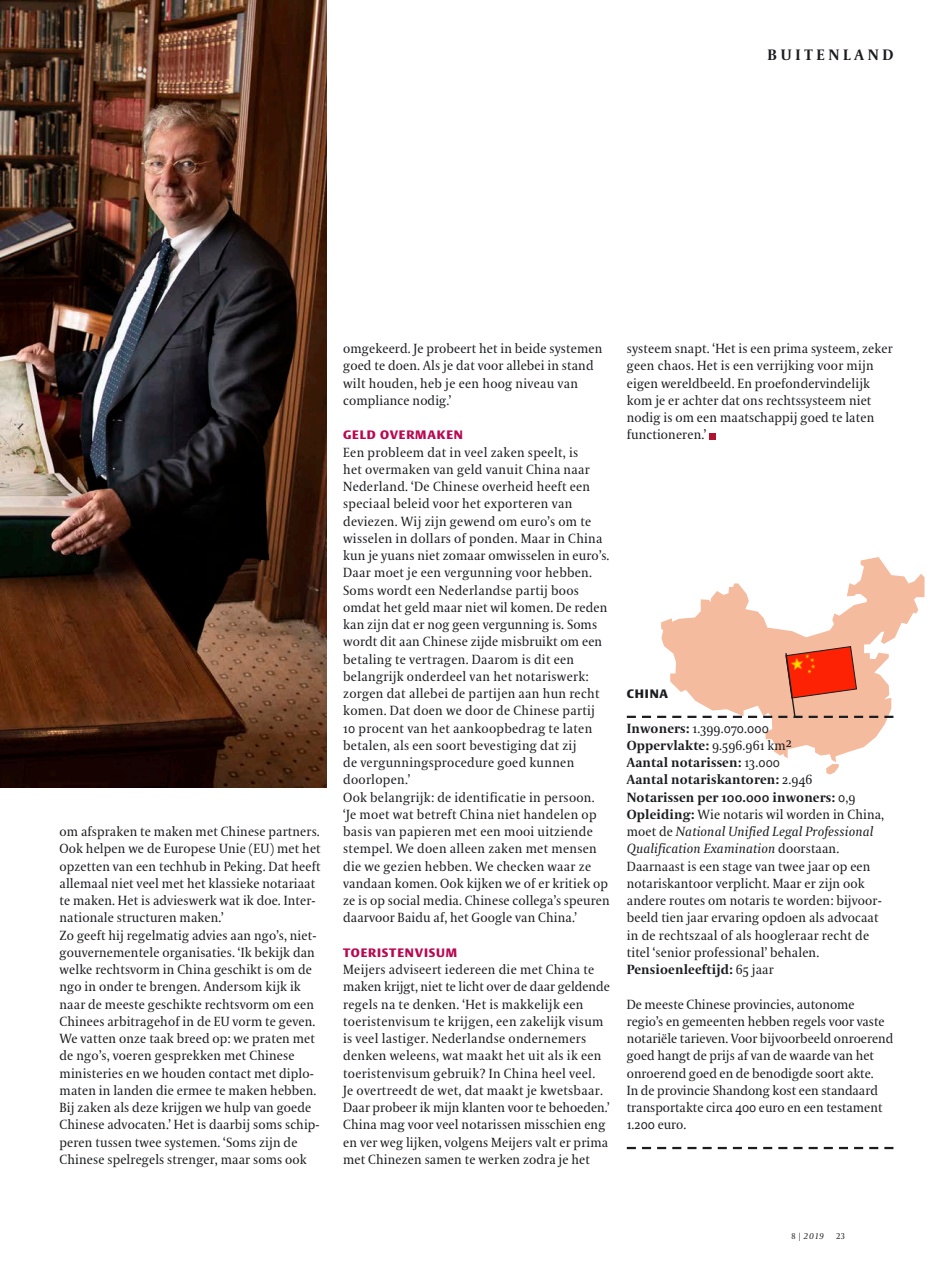
<style>
.page{position:relative;width:936px;height:1263px;background:#fff}
.page>*{position:absolute;margin:0;border:0;box-sizing:border-box;transform-origin:0 0}
.t1{font:700 15px "VPRO Coranto";letter-spacing:.25em;color:#1b1c20}
.t2{font:13.2px/17.2px "VPRO Coranto";letter-spacing:.01em;color:#1b1c20}
.t3{font:700 12px "VPRO Vesta";letter-spacing:.07em;color:#b90852}
.t4{font:700 12px "VPRO Vesta";letter-spacing:.07em;color:#1b1c20}
.t5{font:italic 8.25px "VPRO Coranto";color:#1b1c20}
.t6{font:8.25px "VPRO Coranto Cn";color:#1b1c20}
.s1{font-weight:700}
.s2{font-style:italic}
.s3{font-family:"VPRO Coranto Cn";font-style:normal}
</style>
<div class="page">
<svg style="left:661px;top:557px;width:263px;height:205px"></svg>
<svg style="left:826px;top:764px;width:12px;height:11px"></svg>
<img style="left:0;top:0;width:326px;height:787px">
<svg style="left:626px;top:1147px;width:267px;height:2px"></svg>
<svg style="left:626px;top:646px;width:267px;height:72px"></svg>
<svg style="left:709px;top:433px;width:6px;height:6px"></svg>
<p class="t1" style="left:767px;top:45px;width:128px">BUITENLAND</p>
<p class="t2" style="left:60px;top:823px;width:263px">om afspraken te maken met Chinese partners.<br>Ook helpen we de Europese Unie (EU) met het opzetten van een techhub in Peking. Dat heeft allemaal niet veel met het klassieke notariaat te maken. Het is advieswerk wat ik doe. Inter&shy;nationale structuren maken.’<br>Zo geeft hij regelmatig advies aan ngo’s, niet&shy;gouvernementele organisaties. ‘Ik bekijk dan welke rechtsvorm in China geschikt is om de ngo in onder te brengen. Andersom kijk ik naar de meeste geschikte rechtsvorm om een Chinees arbitragehof in de EU vorm te geven.<br>We vatten onze taak breed op: we praten met de ngo’s, voeren gesprekken met Chinese ministeries en we houden contact met diplo&shy;maten in landen die ermee te maken hebben.<br>Bij zaken als deze krijgen we hulp van goede Chinese advocaten.’ Het is daarbij soms schip&shy;peren tussen twee systemen. ‘Soms zijn de Chinese spelregels strenger, maar soms ook</p>
<p class="t2" style="left:343px;top:340px;width:261px">omgekeerd. Je probeert het in beide systemen goed te doen. Als je dat voor allebei in stand wilt houden, heb je een hoog niveau van compliance nodig.’</p>
<p class="t3" style="left:343px;top:430px;width:121px">GELD OVERMAKEN</p>
<p class="t2" style="left:343px;top:443px;width:268px">Een probleem dat in veel zaken speelt, is<br>het overmaken van geld vanuit China naar Nederland. ‘De Chinese overheid heeft een speciaal beleid voor het exporteren van deviezen. Wij zijn gewend om euro’s om te wisselen in dollars of ponden. Maar in China kun je yuans niet zomaar omwisselen in euro’s.<br>Daar moet je een vergunning voor hebben.<br>Soms wordt een Nederlandse partij boos omdat het geld maar niet wil komen. De reden kan zijn dat er nog geen vergunning is. Soms wordt dit aan Chinese zijde misbruikt om een betaling te vertragen. Daarom is dit een belangrijk onderdeel van het notariswerk: zorgen dat allebei de partijen aan hun recht komen. Dat doen we door de Chinese partij 10 procent van het aankoopbedrag te laten betalen, als een soort bevestiging dat zij<br>de vergunningsprocedure goed kunnen doorlopen.’<br>Ook belangrijk: de identificatie in persoon. ‘Je moet wat betreft China niet handelen op basis van papieren met een mooi uitziende stempel. We doen alleen zaken met mensen die we gezien hebben. We checken waar ze vandaan komen. Ook kijken we of er kritiek op ze is op social media. Chinese collega’s speuren daarvoor Baidu af, het Google van China.’</p>
<p class="t3" style="left:343px;top:947px;width:116px">TOERISTENVISUM</p>
<p class="t2" style="left:343px;top:961px;width:268px">Meijers adviseert iedereen die met China te maken krijgt, niet te licht over de daar geldende regels na te denken. ‘Het is makkelijk een toeristenvisum te krijgen, een zakelijk visum is veel lastiger. Nederlandse ondernemers denken weleens, wat maakt het uit als ik een toeristenvisum gebruik? In China heel veel.<br>Je overtreedt de wet, dat maakt je kwetsbaar.<br>Daar probeer ik mijn klanten voor te behoeden.’ China mag voor veel notarissen misschien eng en ver weg lijken, volgens Meijers valt er prima met Chinezen samen te werken zodra je het</p>
<p class="t2" style="left:626px;top:340px;width:267px">systeem snapt. ‘Het is een prima systeem, zeker geen chaos. Het is een verrijking voor mijn eigen wereldbeeld. En proefondervindelijk kom je er achter dat ons rechtssysteem niet nodig is om een maatschappij goed te laten functioneren.’</p>
<p class="t4" style="left:626px;top:689px;width:43px">CHINA</p>
<p class="t2" style="left:626px;top:719px;width:259px"><span class="s1">Inwoners:</span> 1.399.070.000<br><span class="s1">Oppervlakte:</span> 9.596.961 km2<br><span class="s1">Aantal notarissen:</span> 13.000<br><span class="s1">Aantal notariskantoren:</span> 2.946<br><span class="s1">Notarissen per 100.000 inwoners:</span> 0,9<br><span class="s1">Opleiding:</span> Wie notaris wil worden in China, moet de <span class="s2">National Unified Legal Professional Qualification Examination</span> doorstaan.<br>Daarnaast is een stage van twee jaar op een notariskantoor verplicht. Maar er zijn ook andere routes om notaris te worden: bijvoor&shy;beeld tien jaar ervaring opdoen als advocaat in de rechtszaal of als hoogleraar recht de titel ‘senior professional’ behalen.<br><span class="s1">Pensioenleeftijd:</span> 65 jaar</p>
<p class="t2" style="left:626px;top:995px;width:268px">De meeste Chinese provincies, autonome regio’s en gemeenten hebben regels voor vaste notariële tarieven. Voor bijvoorbeeld onroerend goed hangt de prijs af van de waarde van het onroerend goed en de benodigde soort akte.<br>In de provincie Shandong kost een standaard transportakte circa 400 euro en een testament 1.200 euro.</p>
<p class="t5" style="left:791px;top:1231px;width:34px"><span class="s3">8 |</span> 2019</p>
<p class="t6" style="left:836px;top:1231px;width:10px">23</p>
</div>
